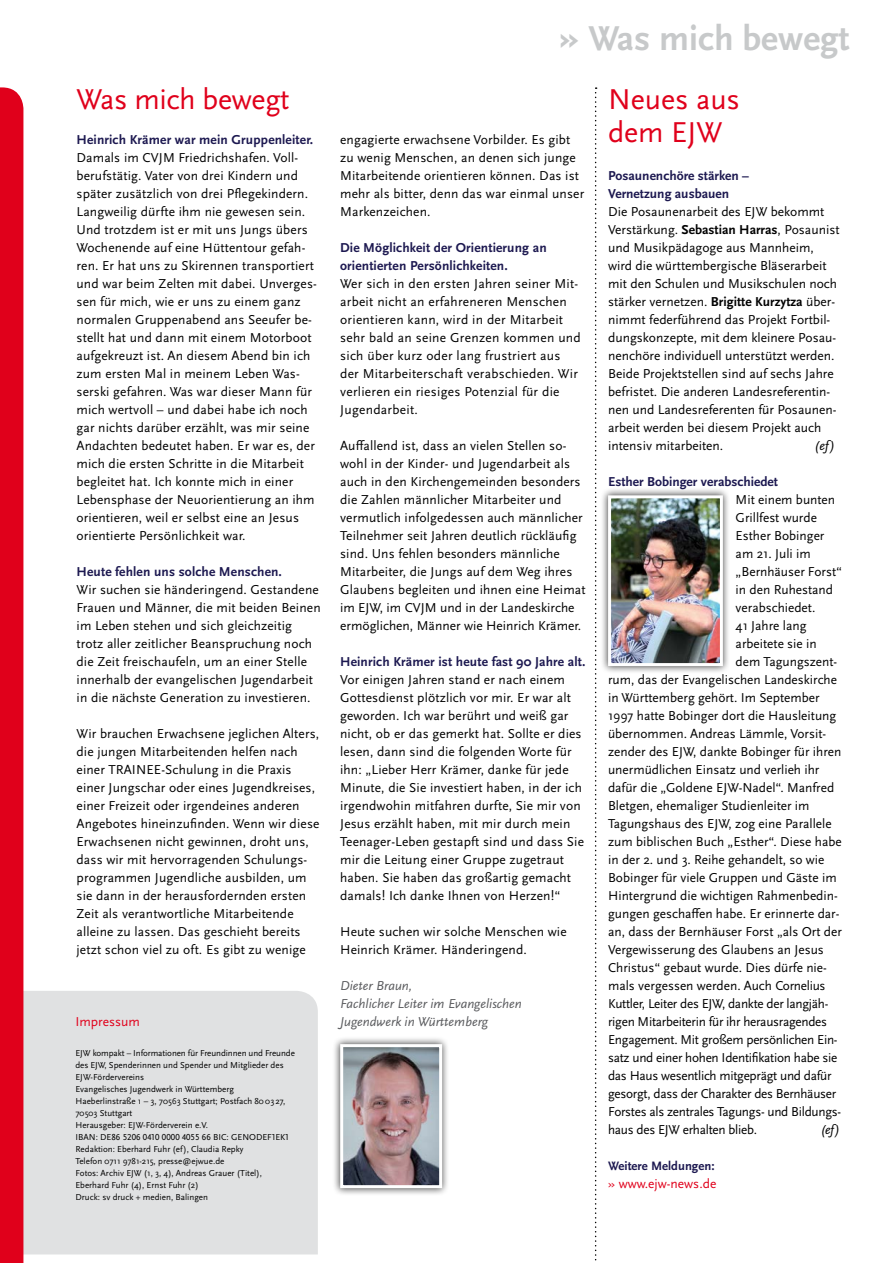
<style>
.page{position:relative;width:893px;height:1263px;background:#fff}
.page>*{position:absolute;margin:0;border:0;box-sizing:border-box;transform-origin:0 0}
.t1{font:700 36px "Scala Sans";color:#c7c9ca}
.t2{font:30px/33px "Scala Sans OT";letter-spacing:-.005em;color:#e0001b}
.t3{font:13.5px/18px "Scala Sans OT";letter-spacing:.01em;color:#000}
.t4{font:13.5px "Scala Sans OT";letter-spacing:-.02em;color:#000}
.t5{font:700 13.5px/18px "Scala Sans OT";letter-spacing:.01em;color:#1c1850}
.t6{font:italic 13.5px/18px "Scala Sans OT";color:#5a5b5e}
.t7{font:13.5px "Scala Sans OT";color:#e0001b}
.t8{font:italic 13.5px "Scala Sans OT";color:#000}
.t9{font:700 12.75px "Scala Sans OT";color:#1c1850}
.t10{font:9px/12px "Scala Sans OT";color:#000}
.s1{font-weight:700}
.s2{font-size:12.75px}
</style>
<div class="page">
<div style="left:23px;top:991px;width:295px;height:263px;background:#e0e1e2"></div>
<svg style="left:595px;top:87px;width:2px;height:1174px"></svg>
<div style="left:0;top:87px;width:23px;height:1176px;background:#e0001b"></div>
<div style="left:332px;top:1036px;width:118px;height:160px;background:#000;opacity:.75"></div>
<img style="left:344px;top:1048px;width:94px;height:136px">
<div style="left:340px;top:1044px;width:102px;height:144px;border:3px solid #fff"></div>
<div style="left:600px;top:488px;width:130px;height:186px;background:#000;opacity:.75"></div>
<img style="left:612px;top:499px;width:107px;height:163px">
<div style="left:608px;top:495px;width:115px;height:171px;border:3px solid #fff"></div>
<h2 class="t2" style="left:77px;top:84px;width:214px">Was mich bewegt</h2>
<p class="t5" style="left:77px;top:131px;width:238px">Heinrich Krämer war mein Gruppenleiter.</p>
<p class="t3" style="left:77px;top:149px;width:242px">Damals im CVJM Friedrichshafen. Voll&shy;berufstätig. Vater von drei Kindern und später zusätzlich von drei Pflegekindern.<br>Langweilig dürfte ihm nie gewesen sein.<br>Und trotzdem ist er mit uns Jungs übers Wochenende auf eine Hüttentour gefah&shy;ren. Er hat uns zu Skirennen transportiert und war beim Zelten mit dabei. Unverges&shy;sen für mich, wie er uns zu einem ganz normalen Gruppenabend ans Seeufer be&shy;stellt hat und dann mit einem Motorboot aufgekreuzt ist. An diesem Abend bin ich zum ersten Mal in meinem Leben Was&shy;serski gefahren. Was war dieser Mann für mich wertvoll – und dabei habe ich noch gar nichts darüber erzählt, was mir seine Andachten bedeutet haben. Er war es, der mich die ersten Schritte in die Mitarbeit begleitet hat. Ich konnte mich in einer Lebensphase der Neuorientierung an ihm orientieren, weil er selbst eine an Jesus orientierte Persönlichkeit war.</p>
<p class="t5" style="left:77px;top:563px;width:207px">Heute fehlen uns solche Menschen.</p>
<p class="t3" style="left:77px;top:581px;width:246px">Wir suchen sie händeringend. Gestandene Frauen und Männer, die mit beiden Beinen im Leben stehen und sich gleichzeitig trotz aller zeitlicher Beanspruchung noch die Zeit freischaufeln, um an einer Stelle innerhalb der evangelischen Jugendarbeit in die nächste Generation zu investieren.</p>
<p class="t3" style="left:77px;top:725px;width:244px">Wir brauchen Erwachsene jeglichen Alters, die jungen Mitarbeitenden helfen nach einer TRAINEE-Schulung in die Praxis einer Jungschar oder eines Jugendkreises, einer Freizeit oder irgendeines anderen Angebotes hineinzufinden. Wenn wir diese Erwachsenen nicht gewinnen, droht uns, dass wir mit hervorragenden Schulungs&shy;programmen Jugendliche ausbilden, um sie dann in der herausfordernden ersten Zeit als verantwortliche Mitarbeitende alleine zu lassen. Das geschieht bereits jetzt schon viel zu oft. Es gibt zu wenige</p>
<p class="t7" style="left:75px;top:1014px;width:66px">Impressum</p>
<p class="t10" style="left:75px;top:1047px;width:221px">EJW kompakt – Informationen für Freundinnen und Freunde des EJW, Spenderinnen und Spender und Mitglieder des EJW-Fördervereins<br>Evangelisches Jugendwerk in Württemberg Haeberlinstraße 1 – 3, 70563 Stuttgart; Postfach 8003 27, 70503 Stuttgart<br>Herausgeber: EJW-Förderverein e.V.<br>IBAN: DE86 5206 0410 0000 4055 66 BIC: GENODEF1EK1<br>Redaktion: Eberhard Fuhr (ef), Claudia Repky<br>Telefon 0711 9781-215, presse@ejwue.de<br>Fotos: Archiv EJW (1, 3, 4), Andreas Grauer (Titel), Eberhard Fuhr (4), Ernst Fuhr (2)<br>Druck: sv druck + medien, Balingen</p>
<h1 class="t1" style="left:559px;top:19px;width:292px">» Was mich bewegt</h1>
<p class="t3" style="left:340px;top:131px;width:246px">engagierte erwachsene Vorbilder. Es gibt zu wenig Menschen, an denen sich junge Mitarbeitende orientieren können. Das ist mehr als bitter, denn das war einmal unser Markenzeichen.</p>
<p class="t5" style="left:340px;top:239px;width:208px">Die Möglichkeit der Orientierung an orientierten Persönlichkeiten.</p>
<p class="t3" style="left:340px;top:275px;width:242px">Wer sich in den ersten Jahren seiner Mit&shy;arbeit nicht an erfahreneren Menschen orientieren kann, wird in der Mitarbeit sehr bald an seine Grenzen kommen und sich über kurz oder lang frustriert aus der Mitarbeiterschaft verabschieden. Wir verlieren ein riesiges Potenzial für die Jugendarbeit.</p>
<p class="t3" style="left:340px;top:437px;width:247px">Auffallend ist, dass an vielen Stellen so&shy;wohl in der Kinder- und Jugendarbeit als auch in den Kirchengemeinden besonders die Zahlen männlicher Mitarbeiter und vermutlich infolgedessen auch männlicher Teilnehmer seit Jahren deutlich rückläufig sind. Uns fehlen besonders männliche Mitarbeiter, die Jungs auf dem Weg ihres Glaubens begleiten und ihnen eine Heimat im EJW, im CVJM und in der Landeskirche ermöglichen, Männer wie Heinrich Krämer.</p>
<p class="t5" style="left:340px;top:653px;width:247px">Heinrich Krämer ist heute fast 90 Jahre alt.</p>
<p class="t3" style="left:340px;top:671px;width:245px">Vor einigen Jahren stand er nach einem Gottesdienst plötzlich vor mir. Er war alt geworden. Ich war berührt und weiß gar nicht, ob er das gemerkt hat. Sollte er dies lesen, dann sind die folgenden Worte für ihn: „Lieber Herr Krämer, danke für jede Minute, die Sie investiert haben, in der ich irgendwohin mitfahren durfte, Sie mir von Jesus erzählt haben, mit mir durch mein Teenager-Leben gestapft sind und dass Sie mir die Leitung einer Gruppe zugetraut haben. Sie haben das großartig gemacht damals! Ich danke Ihnen von Herzen!“</p>
<p class="t3" style="left:340px;top:923px;width:228px">Heute suchen wir solche Menschen wie<br>Heinrich Krämer. Händeringend.</p>
<p class="t6" style="left:340px;top:977px;width:183px">Dieter Braun,<br>Fachlicher Leiter im Evangelischen<br>Jugendwerk in Württemberg</p>
<h2 class="t2" style="left:608px;top:84px;width:133px">Neues aus dem EJW</h2>
<p class="t5" style="left:608px;top:167px;width:142px">Posaunenchöre stärken –<br>Vernetzung ausbauen</p>
<p class="t3" style="left:608px;top:203px;width:233px">Die Posaunenarbeit des EJW bekommt Verstärkung. <span class="s1">Sebastian Harras</span>, Posaunist und Musikpädagoge aus Mannheim, wird die württembergische Bläserarbeit mit den Schulen und Musikschulen noch stärker vernetzen. <span class="s1">Brigitte Kurzytza</span> über&shy;nimmt federführend das Projekt Fortbil&shy;dungskonzepte, mit dem kleinere Posau&shy;nenchöre individuell unterstützt werden.<br>Beide Projektstellen sind auf sechs Jahre befristet. Die anderen Landesreferentin&shy;nen und Landesreferenten für Posaunen&shy;arbeit werden bei diesem Projekt auch intensiv mitarbeiten.</p>
<p class="t8" style="left:814px;top:438px;width:22px">(ef)</p>
<p class="t5" style="left:608px;top:473px;width:172px">Esther Bobinger verabschiedet</p>
<p class="t3" style="left:736px;top:491px;width:101px">Mit einem bunten</p>
<p class="t3" style="left:736px;top:509px;width:83px">Grillfest wurde</p>
<p class="t3" style="left:736px;top:527px;width:90px">Esther Bobinger</p>
<p class="t3" style="left:736px;top:545px;width:77px">am 21. Juli im</p>
<p class="t3" style="left:736px;top:563px;width:108px">„Bernhäuser Forst“</p>
<p class="t3" style="left:736px;top:581px;width:99px">in den Ruhestand</p>
<p class="t3" style="left:736px;top:599px;width:81px">verabschiedet.</p>
<p class="t3" style="left:736px;top:617px;width:72px">41 Jahre lang</p>
<p class="t3" style="left:736px;top:635px;width:83px">arbeitete sie in</p>
<p class="t3" style="left:736px;top:653px;width:103px">dem Tagungszent-</p>
<p class="t3" style="left:608px;top:671px;width:230px">rum, das der Evangelischen Landeskirche</p>
<p class="t3" style="left:608px;top:689px;width:213px">in Württemberg gehört. Im September</p>
<p class="t3" style="left:608px;top:707px;width:230px">1997 hatte Bobinger dort die Hausleitung</p>
<p class="t3" style="left:608px;top:725px;width:220px">übernommen. Andreas Lämmle, Vorsit-</p>
<p class="t3" style="left:608px;top:743px;width:235px">zender des EJW, dankte Bobinger für ihren</p>
<p class="t3" style="left:608px;top:761px;width:213px">unermüdlichen Einsatz und verlieh ihr</p>
<p class="t3" style="left:608px;top:779px;width:228px">dafür die „Goldene EJW-Nadel“. Manfred</p>
<p class="t3" style="left:608px;top:797px;width:203px">Bletgen, ehemaliger Studienleiter im</p>
<p class="t3" style="left:608px;top:815px;width:225px">Tagungshaus des EJW, zog eine Parallele</p>
<p class="t3" style="left:608px;top:833px;width:235px">zum biblischen Buch „Esther“. Diese habe</p>
<p class="t3" style="left:608px;top:851px;width:218px">in der 2. und 3. Reihe gehandelt, so wie</p>
<p class="t3" style="left:608px;top:869px;width:230px">Bobinger für viele Gruppen und Gäste im</p>
<p class="t3" style="left:608px;top:887px;width:231px">Hintergrund die wichtigen Rahmenbedin-</p>
<p class="t3" style="left:608px;top:905px;width:233px">gungen geschaffen habe. Er erinnerte dar-</p>
<p class="t3" style="left:608px;top:923px;width:235px">an, dass der Bernhäuser Forst „als Ort der</p>
<p class="t3" style="left:608px;top:941px;width:217px">Vergewisserung des Glaubens an Jesus</p>
<p class="t3" style="left:608px;top:959px;width:220px">Christus“ gebaut wurde. Dies dürfe nie-</p>
<p class="t3" style="left:608px;top:977px;width:219px">mals vergessen werden. Auch Cornelius</p>
<p class="t4" style="left:608px;top:996px;width:222px">Kuttler, Leiter des EJW, dankte der langjäh-</p>
<p class="t4" style="left:608px;top:1014px;width:221px">rigen Mitarbeiterin für ihr herausragendes</p>
<p class="t4" style="left:608px;top:1032px;width:231px">Engagement. Mit großem persönlichen Ein-</p>
<p class="t4" style="left:608px;top:1050px;width:231px">satz und einer hohen Identifikation habe sie</p>
<p class="t4" style="left:608px;top:1068px;width:225px">das Haus wesentlich mitgeprägt und dafür</p>
<p class="t4" style="left:608px;top:1086px;width:230px">gesorgt, dass der Charakter des Bernhäuser</p>
<p class="t4" style="left:608px;top:1104px;width:235px">Forstes als zentrales Tagungs- und Bildungs-</p>
<p class="t4" style="left:608px;top:1122px;width:150px">haus des EJW erhalten blieb.</p>
<p class="t8" style="left:821px;top:1122px;width:21px">(ef)</p>
<p class="t9" style="left:608px;top:1159px;width:108px">Weitere Meldungen:</p>
<p class="t7" style="left:608px;top:1176px;width:110px"><span class="s2">»</span> www.ejw-news.de</p>
</div>
